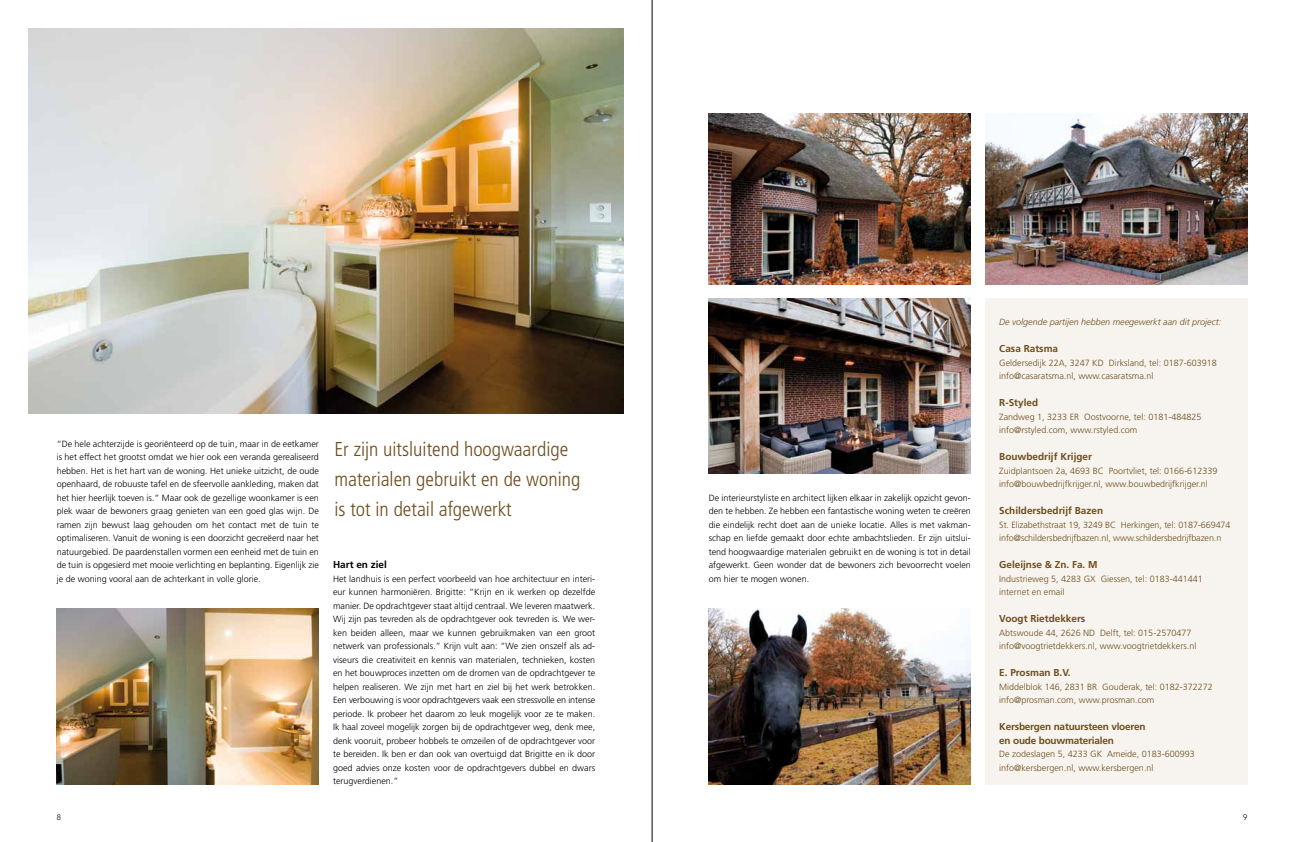
<style>
.page{position:relative;width:1304px;height:842px;background:#fff}
.page>*{position:absolute;margin:0;border:0;box-sizing:border-box;transform-origin:0 0}
.t1{font:300 condensed 20px/30px "Frutiger";color:#6d4d1c}
.t2{font:700 10px "Frutiger";color:#6d4d1c}
.t3{font:700 10px/13.5px "Frutiger";letter-spacing:-.02em;color:#6d4d1c}
.t4{font:700 10px "Frutiger";color:#000}
.t5{font:300 9px/13.5px "Frutiger";color:#000;text-align:justify}
.t6{font:300 9px/13.5px "Frutiger";color:#6d4d1c}
.t7{font:italic 300 9px "Frutiger";color:#6d4d1c}
.t8{font:300 8px "Avenir";color:#000}
</style>
<div class="page">
<img style="left:709px;top:113px;width:262px;height:172px">
<img style="left:28px;top:28px;width:596px;height:386px">
<img style="left:709px;top:298px;width:262px;height:176px">
<img style="left:709px;top:609px;width:262px;height:175px">
<img style="left:985px;top:113px;width:262px;height:172px">
<img style="left:57px;top:609px;width:262px;height:175px">
<div style="left:985px;top:298px;width:262px;height:487px;background:#f7f4ef"></div>
<hr style="left:652px;top:0;width:1px;height:842px;background:#000">
<p class="t5" style="left:57px;top:437px;width:264px">“De hele achterzijde is georiënteerd op de tuin, maar in de eetkamer is het effect het grootst omdat we hier ook een veranda gerealiseerd hebben. Het is het hart van de woning. Het unieke uitzicht, de oude openhaard, de robuuste tafel en de sfeervolle aankleding, maken dat het hier heerlijk toeven is.” Maar ook de gezellige woonkamer is een plek waar de bewoners graag genieten van een goed glas wijn. De ramen zijn bewust laag gehouden om het contact met de tuin te optimaliseren. Vanuit de woning is een doorzicht gecreëerd naar het natuurgebied. De paardenstallen vormen een eenheid met de tuin en de tuin is opgesierd met mooie verlichting en beplanting. Eigenlijk zie je de woning vooral aan de achterkant in volle glorie.</p>
<h1 class="t1" style="left:334px;top:434px;width:247px">Er zijn uitsluitend hoogwaardige materialen gebruikt en de woning is tot in detail afgewerkt</h1>
<p class="t4" style="left:333px;top:559px;width:55px">Hart en ziel</p>
<p class="t5" style="left:333px;top:572px;width:264px">Het landhuis is een perfect voorbeeld van hoe architectuur en interi&shy;eur kunnen harmoniëren. Brigitte: “Krijn en ik werken op dezelfde manier. De opdrachtgever staat altijd centraal. We leveren maatwerk.<br>Wij zijn pas tevreden als de opdrachtgever ook tevreden is. We wer&shy;ken beiden alleen, maar we kunnen gebruikmaken van een groot netwerk van professionals.” Krijn vult aan: “We zien onszelf als ad&shy;viseurs die creativiteit en kennis van materialen, technieken, kosten en het bouwproces inzetten om de dromen van de opdrachtgever te helpen realiseren. We zijn met hart en ziel bij het werk betrokken.<br>Een verbouwing is voor opdrachtgevers vaak een stressvolle en intense periode. Ik probeer het daarom zo leuk mogelijk voor ze te maken.<br>Ik haal zoveel mogelijk zorgen bij de opdrachtgever weg, denk mee, denk vooruit, probeer hobbels te omzeilen of de opdrachtgever voor te bereiden. Ik ben er dan ook van overtuigd dat Brigitte en ik door goed advies onze kosten voor de opdrachtgevers dubbel en dwars terugverdienen.”</p>
<p class="t5" style="left:709px;top:491px;width:264px">De interieurstyliste en architect lijken elkaar in zakelijk opzicht gevon&shy;den te hebben. Ze hebben een fantastische woning weten te creëren die eindelijk recht doet aan de unieke locatie. Alles is met vakman&shy;schap en liefde gemaakt door echte ambachtslieden. Er zijn uitslui&shy;tend hoogwaardige materialen gebruikt en de woning is tot in detail afgewerkt. Geen wonder dat de bewoners zich bevoorrecht voelen om hier te mogen wonen.</p>
<p class="t7" style="left:999px;top:317px;width:224px">De volgende partijen hebben meegewerkt aan dit project:</p>
<p class="t2" style="left:999px;top:343px;width:60px">Casa Ratsma</p>
<p class="t6" style="left:999px;top:356px;width:219px">Geldersedijk 22A, 3247 KD Dirksland, tel: 0187-603918 info@casaratsma.nl, www.casaratsma.nl</p>
<p class="t2" style="left:999px;top:397px;width:40px">R-Styled</p>
<p class="t6" style="left:999px;top:410px;width:204px">Zandweg 1, 3233 ER Oostvoorne, tel: 0181-484825 info@rstyled.com, www.rstyled.com</p>
<p class="t2" style="left:999px;top:451px;width:94px">Bouwbedrijf Krijger</p>
<p class="t6" style="left:999px;top:464px;width:220px">Zuidplantsoen 2a, 4693 BC Poortvliet, tel: 0166-612339 info@bouwbedrijfkrijger.nl, www.bouwbedrijfkrijger.nl</p>
<p class="t2" style="left:999px;top:505px;width:105px">Schildersbedrijf Bazen</p>
<p class="t6" style="left:999px;top:518px;width:233px">St. Elizabethstraat 19, 3249 BC Herkingen, tel: 0187-669474 info@schildersbedrijfbazen.nl, www.schildersbedrijfbazen.n</p>
<p class="t2" style="left:999px;top:559px;width:100px">Geleijnse &amp; Zn. Fa. M</p>
<p class="t6" style="left:999px;top:572px;width:205px">Industrieweg 5, 4283 GX Giessen, tel: 0183-441441 internet en email</p>
<p class="t2" style="left:999px;top:613px;width:88px">Voogt Rietdekkers</p>
<p class="t6" style="left:999px;top:626px;width:199px">Abtswoude 44, 2626 ND Delft, tel: 015-2570477 info@voogtrietdekkers.nl, www.voogtrietdekkers.nl</p>
<p class="t2" style="left:999px;top:667px;width:73px">E. Prosman B.V.</p>
<p class="t6" style="left:999px;top:680px;width:215px">Middelblok 146, 2831 BR Gouderak, tel: 0182-372272 info@prosman.com, www.prosman.com</p>
<p class="t3" style="left:999px;top:720px;width:148px">Kersbergen natuursteen vloeren en oude bouwmaterialen</p>
<p class="t6" style="left:999px;top:748px;width:197px">De zodeslagen 5, 4233 GK Ameide, 0183-600993 info@kersbergen.nl, www.kersbergen.nl</p>
<p class="t8" style="left:57px;top:812px;width:6px">8</p>
<p class="t8" style="left:1243px;top:812px;width:6px">9</p>
</div>
